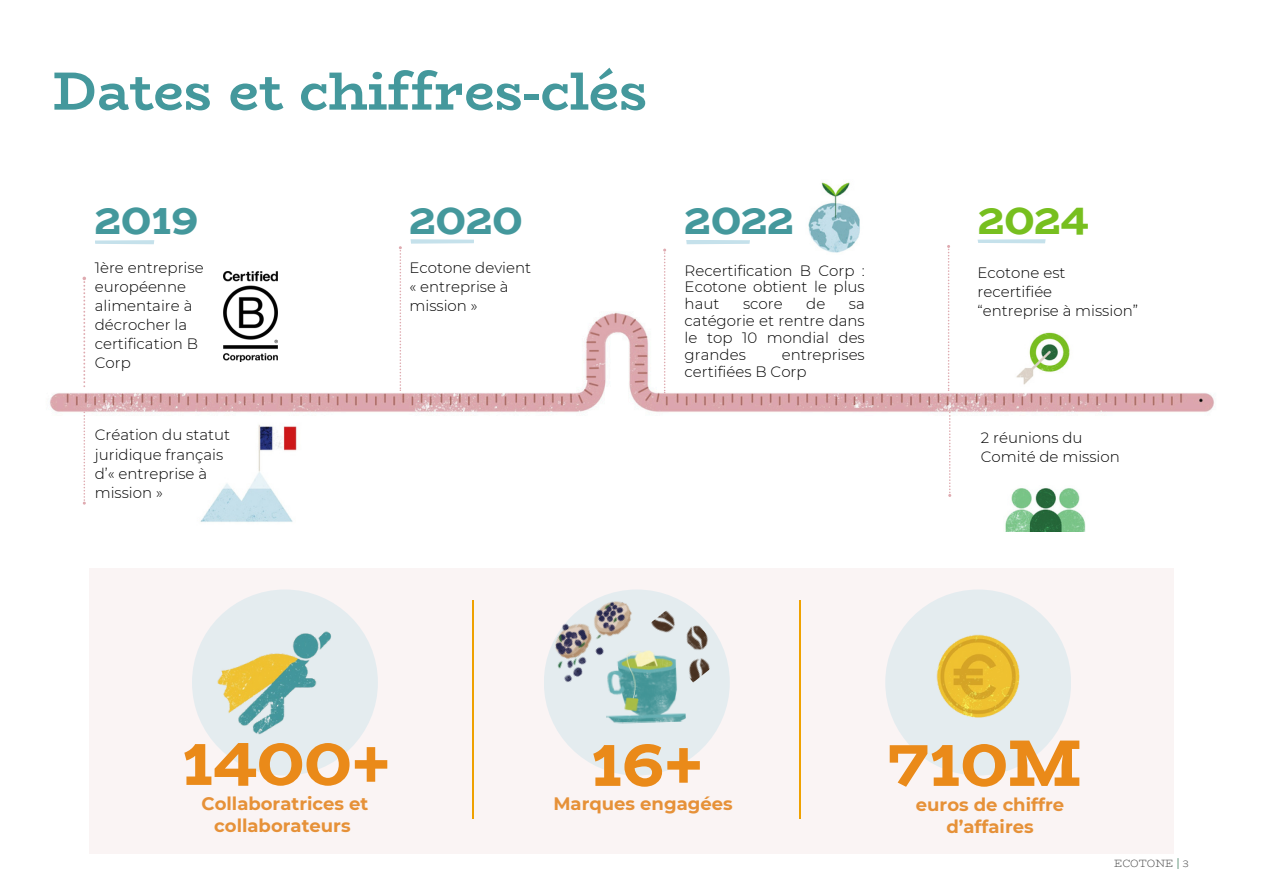
<style>
.page{position:relative;width:1263px;height:894px;background:#fff}
.page>*{position:absolute;margin:0;border:0;box-sizing:border-box;transform-origin:0 0}
.t1{font:800 66px "Bio Rhyme";color:#ea8a19}
.t2{font:700 54px "Bio Rhyme";color:#44989c}
.t3{font:800 42px "Bio Rhyme";color:#44989c}
.t4{font:800 42px "Bio Rhyme";color:#77bf1f}
.t5{font:700 18px/22.5px "Montserrat";color:#e69138;text-align:center}
.t6{font:300 15px/19.2px "Montserrat";color:#000}
.t7{font:300 10.5px "Bio Rhyme";color:#4a4a4a}
.s1{color:#155e3a}
</style>
<div class="page">
<img style="left:50px;top:305px;width:1164px;height:108px">
<img style="left:808px;top:182px;width:52px;height:71px">
<img style="left:200px;top:425px;width:97px;height:97px">
<svg style="left:978px;top:239px;width:68px;height:4px"></svg>
<svg style="left:83px;top:411px;width:3px;height:93px"></svg>
<svg style="left:95px;top:240px;width:59px;height:4px"></svg>
<svg style="left:411px;top:239px;width:63px;height:4px"></svg>
<svg style="left:663px;top:248px;width:3px;height:145px"></svg>
<svg style="left:948px;top:411px;width:3px;height:86px"></svg>
<svg style="left:947px;top:245px;width:3px;height:146px"></svg>
<img style="left:1005px;top:488px;width:81px;height:43px">
<img style="left:224px;top:271px;width:54px;height:90px">
<svg style="left:83px;top:276px;width:3px;height:111px"></svg>
<svg style="left:399px;top:246px;width:3px;height:145px"></svg>
<img style="left:582px;top:313px;width:38px;height:66px">
<img style="left:1012px;top:322px;width:64px;height:64px">
<svg style="left:686px;top:240px;width:64px;height:4px"></svg>
<div style="left:89px;top:568px;width:1084px;height:285px;background:#faf4f4"></div>
<div style="left:544px;top:589px;width:186px;height:186px;background:#e4ecef;border-radius:50%"></div>
<img style="left:551px;top:589px;width:93px;height:93px">
<img style="left:604px;top:649px;width:82px;height:75px">
<img style="left:647px;top:600px;width:78px;height:82px">
<div style="left:885px;top:589px;width:186px;height:186px;background:#e4ecef;border-radius:50%"></div>
<img style="left:936px;top:634px;width:84px;height:84px">
<hr style="left:473px;top:600px;width:1px;height:218px;background:#efa100">
<hr style="left:799px;top:600px;width:2px;height:218px;background:#efa100">
<div style="left:192px;top:589px;width:186px;height:186px;background:#e4ecef;border-radius:50%"></div>
<img style="left:196px;top:589px;width:157px;height:152px">
<h4 class="t2" style="left:53px;top:49px;width:597px">Dates et chiffres-clés</h4>
<p class="t3" style="left:95px;top:186px;width:105px">2019</p>
<p class="t3" style="left:409px;top:186px;width:115px">2020</p>
<p class="t4" style="left:978px;top:186px;width:112px">2024</p>
<p class="t3" style="left:685px;top:186px;width:111px">2022</p>
<h3 class="t6" style="left:95px;top:258px;width:110px">1ère entreprise européenne alimentaire à décrocher la certification B<br>Corp</h3>
<h6 class="t6" style="left:95px;top:425px;width:137px">Création du statut juridique français d’« entreprise à mission »</h6>
<h6 class="t6" style="left:409px;top:258px;width:123px">Ecotone devient « entreprise à mission »</h6>
<h6 class="t6" style="left:685px;top:262px;width:182px;line-height:16.8px;text-align:justify">Recertification B Corp :<br>Ecotone obtient le plus haut</h6>
<h6 class="t6" style="left:743px;top:294px;width:41px">score</h6>
<h6 class="t6" style="left:806px;top:294px;width:21px">de</h6>
<h6 class="t6" style="left:685px;top:295px;width:182px;line-height:16.8px;text-align:justify;text-indent:164px">sa catégorie et rentre dans le top 10 mondial des grandes</h6>
<h6 class="t6" style="left:685px;top:346px;width:182px;line-height:16.8px;text-indent:97px">entreprises certifiées B Corp</h6>
<h6 class="t6" style="left:978px;top:263px;width:162px">Ecotone est recertifiée<br>“entreprise à mission”</h6>
<h6 class="t6" style="left:981px;top:427px;width:103px">2 réunions du</h6>
<p class="t6" style="left:981px;top:447px;width:141px">Comité de mission</p>
<p class="t1" style="left:181px;top:710px;width:210px">1400+</p>
<p class="t5" style="left:201px;top:791px;width:168px">Collaboratrices et collaborateurs</p>
<h6 class="t1" style="left:590px;top:711px;width:114px">16+</h6>
<h4 class="t5" style="left:553px;top:791px;width:181px">Marques engagées</h4>
<p class="t1" style="left:887px;top:711px;width:196px">710M</p>
<p class="t5" style="left:916px;top:792px;width:150px">euros de chiffre d’affaires</p>
<h6 class="t7" style="left:1114px;top:854px;width:76px">ECOTONE <span class="s1">|</span> 3</h6>
</div>
